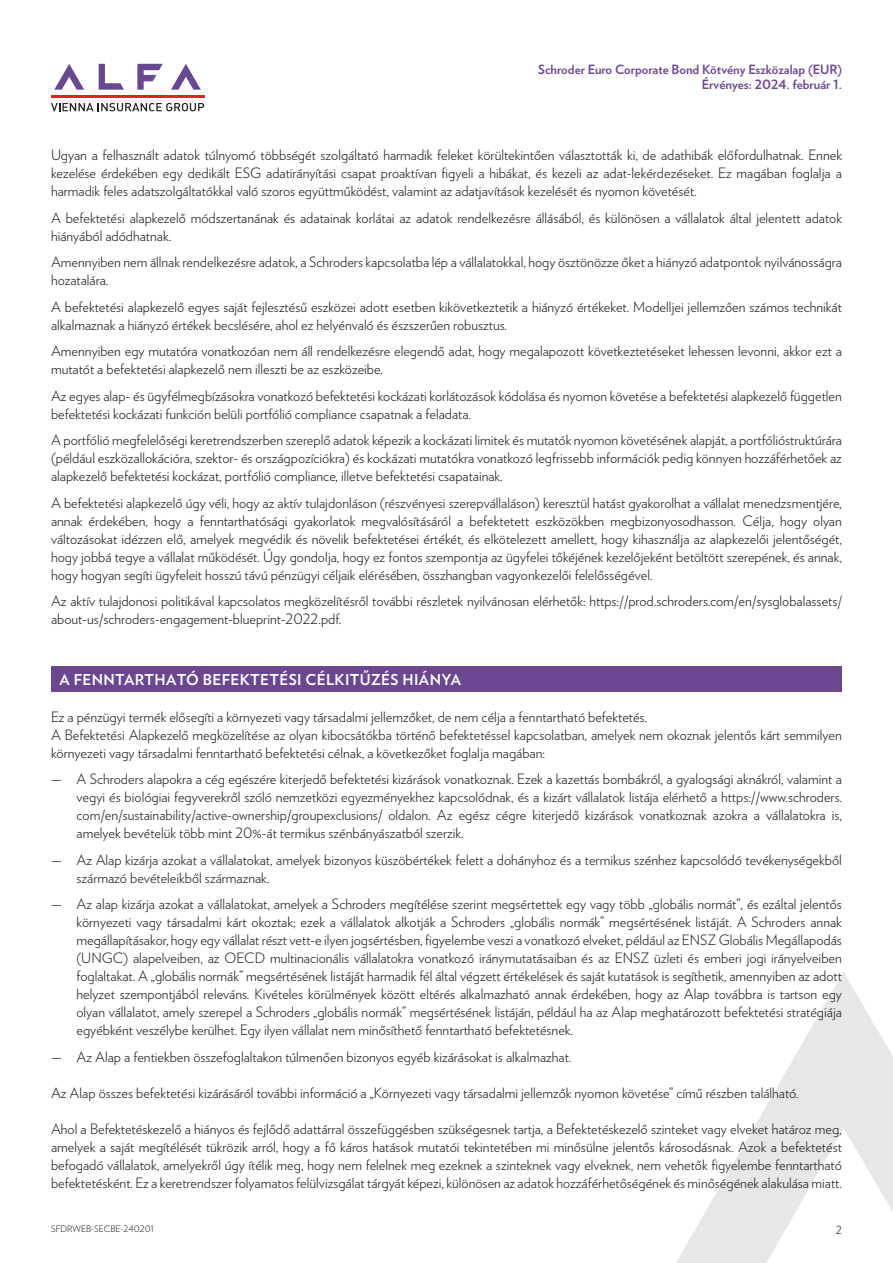
<style>
.page{position:relative;width:893px;height:1263px;background:#fff}
.page>*{position:absolute;margin:0;border:0;box-sizing:border-box;transform-origin:0 0}
.t1{font:700 15px "Verlag";letter-spacing:.025em;color:#fff}
.t2{font:300 14.25px/18px "Verlag";color:#231f20}
.t3{font:700 12.75px/15px "Verlag";color:#6a478f;text-align:right}
.t4{font:300 11.25px "Verlag";color:#231f20}
.t5{font:300 9px "Verlag";color:#231f20}
</style>
<div class="page">
<svg style="left:171px;top:64px;width:30px;height:26px"></svg>
<svg style="left:137px;top:64px;width:26px;height:26px"></svg>
<svg style="left:99px;top:64px;width:25px;height:26px"></svg>
<svg style="left:54px;top:64px;width:30px;height:26px"></svg>
<hr style="left:51px;top:95px;width:153px;height:3px;background:#ee1d23">
<svg style="left:51px;top:103px;width:153px;height:8px"></svg>
<svg style="left:676px;top:972px;width:217px;height:291px"></svg>
<div style="left:51px;top:666px;width:791px;height:26px;background:#6a478f"></div>
<p class="t3" style="left:538px;top:61px;width:305px">Schroder Euro Corporate Bond Kötvény Eszközalap (EUR)<br>Érvényes: 2024. február 1.</p>
<p class="t2" style="left:51px;top:145px;width:792px;text-align:justify">Ugyan a felhasznált adatok túlnyomó többségét szolgáltató harmadik feleket körültekintően választották ki, de adathibák előfordulhatnak. Ennek kezelése érdekében egy dedikált ESG adatirányítási csapat proaktívan figyeli a hibákat, és kezeli az adat-lekérdezéseket. Ez magában foglalja a harmadik feles adatszolgáltatókkal való szoros együttműködést, valamint az adatjavítások kezelését és nyomon követését.</p>
<p class="t2" style="left:51px;top:208px;width:792px">A befektetési alapkezelő módszertanának és adatainak korlátai az adatok rendelkezésre állásából, és különösen a vállalatok által jelentett adatok hiányából adódhatnak.</p>
<p class="t2" style="left:51px;top:252px;width:792px">Amennyiben nem állnak rendelkezésre adatok, a Schroders kapcsolatba lép a vállalatokkal, hogy ösztönözze őket a hiányzó adatpontok nyilvánosságra hozatalára.</p>
<p class="t2" style="left:51px;top:297px;width:792px">A befektetési alapkezelő egyes saját fejlesztésű eszközei adott esetben kikövetkeztetik a hiányzó értékeket. Modelljei jellemzően számos technikát alkalmaznak a hiányzó értékek becslésére, ahol ez helyénvaló és észszerűen robusztus.</p>
<p class="t2" style="left:51px;top:341px;width:792px">Amennyiben egy mutatóra vonatkozóan nem áll rendelkezésre elegendő adat, hogy megalapozott következtetéseket lehessen levonni, akkor ezt a mutatót a befektetési alapkezelő nem illeszti be az eszközeibe.</p>
<p class="t2" style="left:51px;top:386px;width:792px">Az egyes alap- és ügyfélmegbízásokra vonatkozó befektetési kockázati korlátozások kódolása és nyomon követése a befektetési alapkezelő független befektetési kockázati funkción belüli portfólió compliance csapatnak a feladata.</p>
<p class="t2" style="left:51px;top:430px;width:792px;text-align:justify">A portfólió megfelelőségi keretrendszerben szereplő adatok képezik a kockázati limitek és mutatók nyomon követésének alapját, a portfólióstruktúrára (például eszközallokációra, szektor- és országpozíciókra) és kockázati mutatókra vonatkozó legfrissebb információk pedig könnyen hozzáférhetőek az alapkezelő befektetési kockázat, portfólió compliance, illetve befektetési csapatainak.</p>
<p class="t2" style="left:51px;top:493px;width:792px;text-align:justify">A befektetési alapkezelő úgy véli, hogy az aktív tulajdonláson (részvényesi szerepvállaláson) keresztül hatást gyakorolhat a vállalat menedzsmentjére, annak érdekében, hogy a fenntarthatósági gyakorlatok megvalósításáról a befektetett eszközökben megbizonyosodhasson. Célja, hogy olyan változásokat idézzen elő, amelyek megvédik és növelik befektetései értékét, és elkötelezett amellett, hogy kihasználja az alapkezelői jelentőségét, hogy jobbá tegye a vállalat működését. Úgy gondolja, hogy ez fontos szempontja az ügyfelei tőkéjének kezelőjeként betöltött szerepének, és annak, hogy hogyan segíti ügyfeleit hosszú távú pénzügyi céljaik elérésében, összhangban vagyonkezelői felelősségével.</p>
<p class="t2" style="left:51px;top:591px;width:792px">Az aktív tulajdonosi politikával kapcsolatos megközelítésről további részletek nyilvánosan elérhetők: https://prod.schroders.com/en/sysglobalassets/ about-us/schroders-engagement-blueprint-2022.pdf.</p>
<p class="t1" style="left:60px;top:668px;width:403px">A FENNTARTHATÓ BEFEKTETÉSI CÉLKITŰZÉS HIÁNYA</p>
<p class="t2" style="left:51px;top:707px;width:792px">Ez a pénzügyi termék elősegíti a környezeti vagy társadalmi jellemzőket, de nem célja a fenntartható befektetés.<br>A Befektetési Alapkezelő megközelítése az olyan kibocsátókba történő befektetéssel kapcsolatban, amelyek nem okoznak jelentős kárt semmilyen környezeti vagy társadalmi fenntartható befektetési célnak, a következőket foglalja magában:</p>
<p class="t2" style="left:77px;top:769px;width:767px;text-align:justify;text-indent:-26px">— A Schroders alapokra a cég egészére kiterjedő befektetési kizárások vonatkoznak. Ezek a kazettás bombákról, a gyalogsági aknákról, valamint a vegyi és biológiai fegyverekről szóló nemzetközi egyezményekhez kapcsolódnak, és a kizárt vállalatok listája elérhető a https://www.schroders. com/en/sustainability/active-ownership/groupexclusions/ oldalon. Az egész cégre kiterjedő kizárások vonatkoznak azokra a vállalatokra is, amelyek bevételük több mint 20%-át termikus szénbányászatból szerzik.</p>
<p class="t2" style="left:77px;top:850px;width:767px;text-indent:-26px">— Az Alap kizárja azokat a vállalatokat, amelyek bizonyos küszöbértékek felett a dohányhoz és a termikus szénhez kapcsolódó tevékenységekből származó bevételeikből származnak.</p>
<p class="t2" style="left:77px;top:894px;width:767px;text-align:justify;text-indent:-26px">— Az alap kizárja azokat a vállalatokat, amelyek a Schroders megítélése szerint megsértettek egy vagy több „globális normát”, és ezáltal jelentős környezeti vagy társadalmi kárt okoztak; ezek a vállalatok alkotják a Schroders „globális normák” megsértésének listáját. A Schroders annak megállapításakor, hogy egy vállalat részt vett-e ilyen jogsértésben, figyelembe veszi a vonatkozó elveket, például az ENSZ Globális Megállapodás (UNGC) alapelveiben, az OECD multinacionális vállalatokra vonatkozó iránymutatásaiban és az ENSZ üzleti és emberi jogi irányelveiben foglaltakat. A „globális normák” megsértésének listáját harmadik fél által végzett értékelések és saját kutatások is segíthetik, amennyiben az adott helyzet szempontjából releváns. Kivételes körülmények között eltérés alkalmazható annak érdekében, hogy az Alap továbbra is tartson egy olyan vállalatot, amely szerepel a Schroders „globális normák” megsértésének listáján, például ha az Alap meghatározott befektetési stratégiája egyébként veszélybe kerülhet. Egy ilyen vállalat nem minősíthető fenntartható befektetésnek.</p>
<p class="t2" style="left:51px;top:1047px;width:522px">— Az Alap a fentiekben összefoglaltakon túlmenően bizonyos egyéb kizárásokat is alkalmazhat.</p>
<p class="t2" style="left:51px;top:1083px;width:749px">Az Alap összes befektetési kizárásáról további információ a „Környezeti vagy társadalmi jellemzők nyomon követése” című részben található.</p>
<p class="t2" style="left:51px;top:1119px;width:792px;text-align:justify">Ahol a Befektetéskezelő a hiányos és fejlődő adattárral összefüggésben szükségesnek tartja, a Befektetéskezelő szinteket vagy elveket határoz meg, amelyek a saját megítélését tükrözik arról, hogy a fő káros hatások mutatói tekintetében mi minősülne jelentős károsodásnak. Azok a befektetést befogadó vállalatok, amelyekről úgy ítélik meg, hogy nem felelnek meg ezeknek a szinteknek vagy elveknek, nem vehetők figyelembe fenntartható befektetésként. Ez a keretrendszer folyamatos felülvizsgálat tárgyát képezi, különösen az adatok hozzáférhetőségének és minőségének alakulása miatt.</p>
<p class="t5" style="left:51px;top:1222px;width:105px">SFDRWEB-SECBE-240201</p>
<p class="t4" style="left:836px;top:1221px;width:8px">2</p>
</div>
